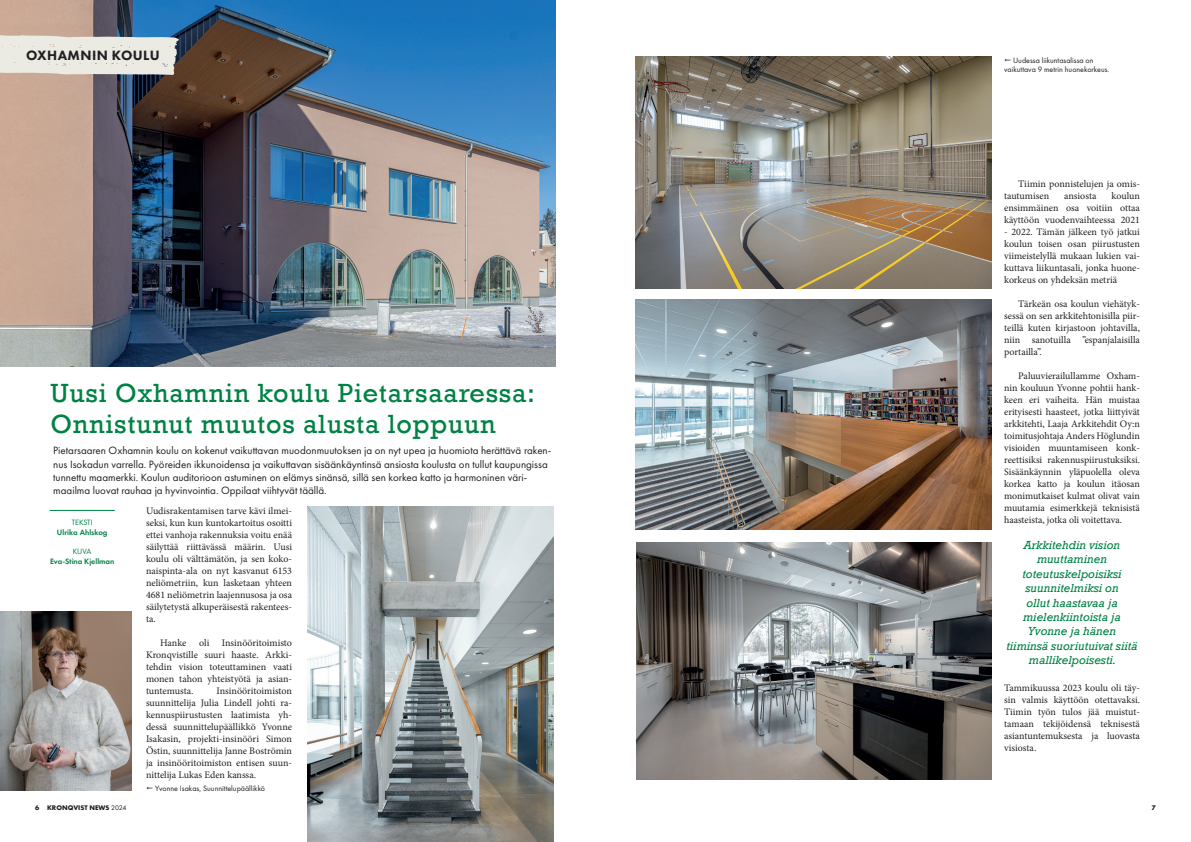
<style>
.page{position:relative;width:1191px;height:842px;background:#fff}
.page>*{position:absolute;margin:0;border:0;box-sizing:border-box;transform-origin:0 0}
.t1{font:27px/31px "Rockwell";letter-spacing:.03em;color:#008244}
.t2{font:800 14px "Futura PT";letter-spacing:.03em;color:#231f20}
.t3{font:italic 12px/14.4px "Rockwell";color:#008244;text-align:center}
.t4{font:11px/13.2px "Futura PT";color:#231f20}
.t5{font:10px/12px "Minion Pro";color:#231f20;text-align:justify}
.t6{font:8px/9.6px "Futura PT";color:#231f20}
.t7{font:600 8px "Futura PT";color:#008244}
.t8{font:8px "Futura PT";letter-spacing:-.01em;color:#008244}
.t9{font:700 7px "Futura PT";color:#231f20}
.s1{font-weight:400}
</style>
<div class="page">
<img style="left:0;top:0;width:556px;height:366px">
<img style="left:0;top:611px;width:131px;height:180px">
<img style="left:307px;top:506px;width:246px;height:336px">
<img style="left:636px;top:542px;width:355px;height:238px">
<img style="left:635px;top:57px;width:356px;height:231px">
<img style="left:635px;top:300px;width:356px;height:230px">
<svg style="left:0;top:32px;width:179px;height:43px"></svg>
<hr style="left:50px;top:510px;width:65px;height:1px;background:#008244">
<h2 class="t2" style="left:26px;top:47px;width:135px">OXHAMNIN KOULU</h2>
<h1 class="t1" style="left:50px;top:378px;width:486px">Uusi Oxhamnin koulu Pietarsaaressa:<br>Onnistunut muutos alusta loppuun</h1>
<p class="t4" style="left:53px;top:444px;width:499px">Pietarsaaren Oxhamnin koulu on kokenut vaikuttavan muodonmuutoksen ja on nyt upea ja huomiota herättävä raken&shy;nus Isokadun varrella. Pyöreiden ikkunoidensa ja vaikuttavan sisäänkäyntinsä ansiosta koulusta on tullut kaupungissa tunnettu maamerkki. Koulun auditorioon astuminen on elämys sinänsä, sillä sen korkea katto ja harmoninen väri&shy;maailma luovat rauhaa ja hyvinvointia. Oppilaat viihtyvät täällä.</p>
<p class="t5" style="left:146px;top:505px;width:147px">Uudisrakentamisen tarve kävi ilmei&shy;seksi, kun kun kuntokartoitus osoitti ettei vanhoja rakennuksia voitu enää säilyttää riittävässä määrin. Uusi koulu oli välttämätön, ja sen koko&shy;naispinta-ala on nyt kasvanut 6153 neliömetriin, kun lasketaan yhteen 4681 neliömetrin laajennusosa ja osa säilytetystä alkuperäisestä rakentees&shy;ta.</p>
<p class="t5" style="left:160px;top:637px;width:28px">Hanke</p>
<p class="t5" style="left:199px;top:637px;width:12px">oli</p>
<p class="t8" style="left:72px;top:518px;width:23px">TEKSTI</p>
<p class="t7" style="left:57px;top:527px;width:52px">Ulrika Ahlskog</p>
<p class="t8" style="left:73px;top:546px;width:20px">KUVA</p>
<p class="t7" style="left:50px;top:556px;width:66px">Eva-Stina Kjellman</p>
<p class="t5" style="left:146px;top:637px;width:147px;text-indent:76px">Insinööritoimisto Kronqvistille suuri haaste. Arkki&shy;tehdin vision toteuttaminen vaati monen tahon yhteistyötä ja asian&shy;tuntemusta.</p>
<p class="t5" style="left:146px;top:685px;width:147px;text-indent:71px">Insinööritoimiston suunnittelija Julia Lindell johti ra&shy;kennuspiirustusten laatimista yh&shy;dessä suunnittelupäällikkö Yvonne Isakasin, projekti-insinööri Simon Östin, suunnittelija Janne Boströmin ja insinööritoimiston entisen suun&shy;nittelija Lukas Eden kanssa.</p>
<p class="t6" style="left:155px;top:784px;width:111px">Yvonne Isakas, Suunnittelupäällikkö</p>
<p class="t6" style="left:1004px;top:55px;width:107px;text-indent:9px">Uudessa liikuntasalissa on vaikuttava 9 metrin huonekorkeus.</p>
<p class="t5" style="left:1004px;top:177px;width:137px;text-indent:14px">Tiimin ponnistelujen ja omis&shy;tautumisen</p>
<p class="t5" style="left:1004px;top:189px;width:137px;text-indent:107px">koulun ensimmäinen osa voitiin ottaa käyttöön vuodenvaihteessa 2021</p>
<p class="t5" style="left:1004px;top:225px;width:137px">- 2022. Tämän jälkeen työ jatkui koulun toisen osan piirustusten viimeistelyllä mukaan lukien vai&shy;kuttava liikuntasali, jonka huone&shy;korkeus on yhdeksän metriä</p>
<p class="t5" style="left:1004px;top:297px;width:137px;text-indent:14px">Tärkeän osa koulun viehätyk&shy;sessä on sen arkkitehtonisilla piir&shy;teillä kuten kirjastoon johtavilla, niin sanotuilla ”espanjalaisilla portailla”.</p>
<p class="t5" style="left:1004px;top:369px;width:137px;text-indent:14px">Paluuvierailullamme Oxham&shy;nin kouluun Yvonne pohtii hank&shy;keen eri vaiheita. Hän muistaa erityisesti haasteet, jotka liittyivät arkkitehti, Laaja Arkkitehdit Oy:n toimitusjohtaja Anders Höglundin visioiden muuntamiseen konk&shy;reettisiksi rakennuspiirustuksiksi.<br>Sisäänkäynnin yläpuolella oleva korkea katto ja koulun itäosan monimutkaiset kulmat olivat vain muutamia esimerkkejä teknisistä haasteista, jotka oli voitettava.</p>
<p class="t3" style="left:1006px;top:538px;width:133px">Arkkitehdin vision muuttaminen toteutuskelpoisiksi suunnitelmiksi on<br>ollut haastavaa ja mielenkiintoista ja<br>Yvonne ja hänen tiiminsä suoriutuivat siitä mallikelpoisesti.</p>
<p class="t5" style="left:1004px;top:681px;width:137px">Tammikuussa 2023 koulu oli täy&shy;sin valmis käyttöön otettavaksi.<br>Tiimin työn tulos jää muistut&shy;tamaan tekijöidensä teknisestä asiantuntemuksesta ja luovasta visiosta.</p>
<p class="t5" style="left:1064px;top:189px;width:34px">ansiosta</p>
<p class="t9" style="left:35px;top:803px;width:93px">6 KRONQVIST NEWS <span class="s1">2024</span></p>
<p class="t9" style="left:1151px;top:803px;width:6px">7</p>
</div>
